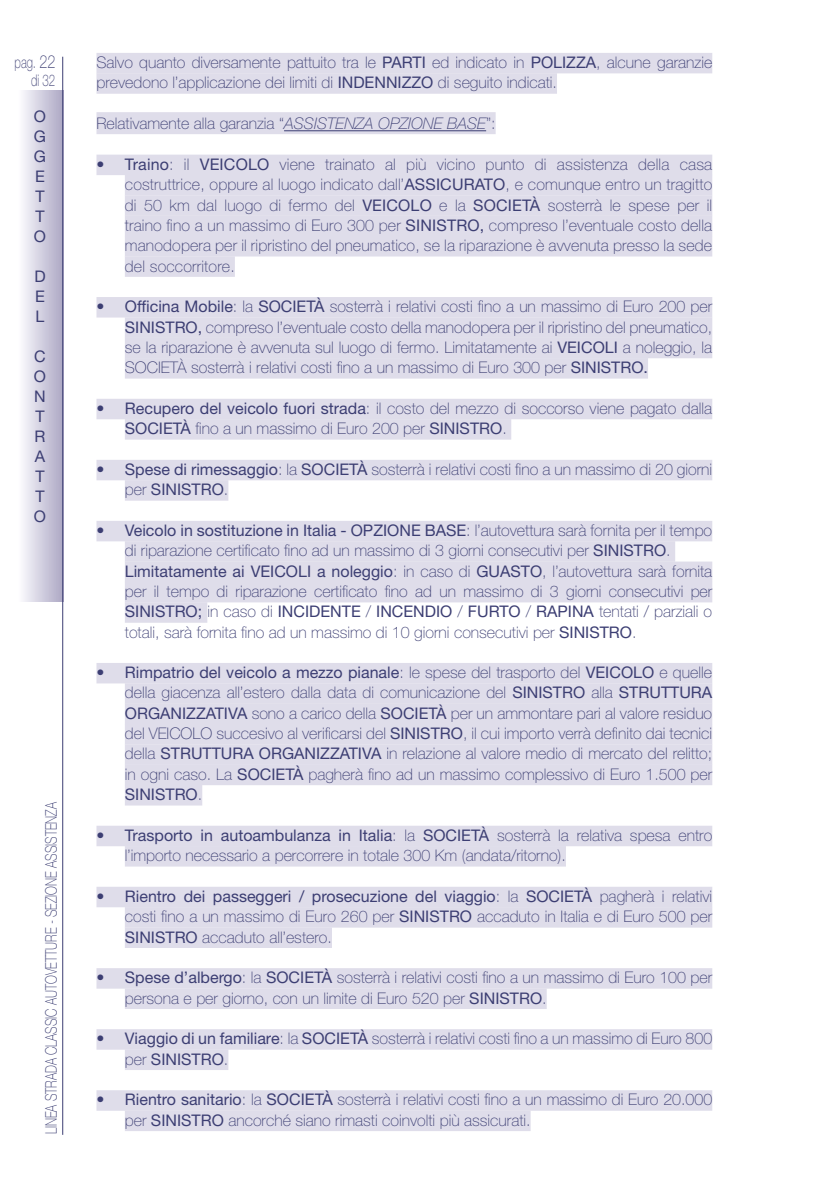
<style>
.page{position:relative;width:840px;height:1191px;background:#fff}
.page>*{position:absolute;margin:0;border:0;box-sizing:border-box;transform-origin:0 0}
.t1{font:100 16.2px/18px "Helvetica Neue LT Std";color:#3c3e73;text-align:right;scale:.71 1}
.t2{font:100 16px/20.4px "Helvetica Neue LT Std";color:#3c3e73}
.t3{font:100 16px "Helvetica Neue LT Std";color:#3c3e73;scale:.74 1}
.t4{font:16px/20px "Helvetica Neue LT Std";color:#3c3e73;text-align:justify}
.s1{font-size:18px}
.s2{font-weight:400}
.s3{font-style:italic}
</style>
<div class="page">
<div style="left:96px;top:53px;width:615px;height:20px;background:#dfddea"></div>
<div style="left:96px;top:73px;width:460px;height:21px;background:#dfddea"></div>
<div style="left:96px;top:112px;width:399px;height:22px;background:#dfddea"></div>
<hr style="left:284px;top:130px;width:202px;height:1px;background:#3c3e73">
<div style="left:96px;top:155px;width:615px;height:20px;background:#dfddea"></div>
<div style="left:125px;top:175px;width:586px;height:20px;background:#dfddea"></div>
<div style="left:125px;top:195px;width:586px;height:21px;background:#dfddea"></div>
<div style="left:125px;top:216px;width:586px;height:20px;background:#dfddea"></div>
<div style="left:125px;top:236px;width:586px;height:20px;background:#dfddea"></div>
<div style="left:125px;top:256px;width:110px;height:21px;background:#dfddea"></div>
<div style="left:96px;top:297px;width:615px;height:20px;background:#dfddea"></div>
<div style="left:125px;top:317px;width:586px;height:21px;background:#dfddea"></div>
<div style="left:125px;top:338px;width:586px;height:20px;background:#dfddea"></div>
<div style="left:125px;top:358px;width:522px;height:20px;background:#dfddea"></div>
<div style="left:96px;top:399px;width:615px;height:20px;background:#dfddea"></div>
<div style="left:125px;top:419px;width:386px;height:20px;background:#dfddea"></div>
<div style="left:96px;top:460px;width:615px;height:20px;background:#dfddea"></div>
<div style="left:125px;top:480px;width:103px;height:20px;background:#dfddea"></div>
<div style="left:96px;top:521px;width:615px;height:20px;background:#dfddea"></div>
<div style="left:125px;top:541px;width:549px;height:21px;background:#dfddea"></div>
<div style="left:125px;top:561px;width:586px;height:21px;background:#dfddea"></div>
<div style="left:125px;top:582px;width:586px;height:20px;background:#dfddea"></div>
<div style="left:125px;top:602px;width:82px;height:21px;background:#dfddea"></div>
<div style="left:96px;top:663px;width:615px;height:20px;background:#dfddea"></div>
<div style="left:125px;top:683px;width:586px;height:21px;background:#dfddea"></div>
<div style="left:125px;top:703px;width:586px;height:21px;background:#dfddea"></div>
<div style="left:125px;top:724px;width:586px;height:20px;background:#dfddea"></div>
<div style="left:125px;top:744px;width:586px;height:21px;background:#dfddea"></div>
<div style="left:125px;top:764px;width:586px;height:21px;background:#dfddea"></div>
<div style="left:125px;top:785px;width:77px;height:20px;background:#dfddea"></div>
<div style="left:96px;top:825px;width:615px;height:21px;background:#dfddea"></div>
<div style="left:125px;top:846px;width:440px;height:20px;background:#dfddea"></div>
<div style="left:96px;top:886px;width:615px;height:21px;background:#dfddea"></div>
<div style="left:125px;top:907px;width:586px;height:20px;background:#dfddea"></div>
<div style="left:125px;top:927px;width:207px;height:21px;background:#dfddea"></div>
<div style="left:96px;top:968px;width:615px;height:20px;background:#dfddea"></div>
<div style="left:125px;top:988px;width:421px;height:21px;background:#dfddea"></div>
<div style="left:96px;top:1029px;width:615px;height:20px;background:#dfddea"></div>
<div style="left:125px;top:1049px;width:103px;height:21px;background:#dfddea"></div>
<div style="left:96px;top:1090px;width:615px;height:20px;background:#dfddea"></div>
<div style="left:125px;top:1110px;width:405px;height:21px;background:#dfddea"></div>
<div style="left:17px;top:91px;width:46px;height:510px;background:linear-gradient(to right,#fff,#afaac6)"></div>
<hr style="left:62px;top:57px;width:1px;height:1077px;background:#3c3e73">
<p class="t1" style="left:15px;top:53px;width:59px">pag. <span class="s1">22 </span>di 32</p>
<p class="t2" style="left:96px;top:52px;width:617px">Salvo quanto diversamente pattuito tra le <span class="s2">PARTI</span> ed indicato in <span class="s2">POLIZZA</span>, alcune garanzie prevedono l’applicazione dei limiti di <span class="s2">INDENNIZZO</span> di seguito indicati.</p>
<p class="t2" style="left:96px;top:113px;width:400px">Relativamente alla garanzia “<span class="s3">ASSISTENZA OPZIONE BASE</span>”:</p>
<p class="t2" style="left:125px;top:154px;width:588px;text-align:justify;text-indent:-28px">• <span class="s2">Traino</span>: il <span class="s2">VEICOLO</span> viene trainato al più vicino punto di assistenza della casa costruttrice, oppure al luogo indicato dall’<span class="s2">ASSICURATO</span>, e comunque entro un tragitto di 50 km dal luogo di fermo del <span class="s2">VEICOLO</span> e la <span class="s2">SOCIETÀ</span> sosterrà le spese per il traino fino a un massimo di Euro 300 per <span class="s2">SINISTRO,</span> compreso l’eventuale costo della manodopera per il ripristino del pneumatico, se la riparazione è avvenuta presso la sede del soccorritore.</p>
<p class="t2" style="left:125px;top:296px;width:588px;text-align:justify;text-indent:-28px">• <span class="s2">Officina Mobile</span>: la <span class="s2">SOCIETÀ</span> sosterrà i relativi costi fino a un massimo di Euro 200 per <span class="s2">SINISTRO,</span> compreso l’eventuale costo della manodopera per il ripristino del pneumatico, se la riparazione è avvenuta sul luogo di fermo. Limitatamente ai <span class="s2">VEICOLI</span> a noleggio, la SOCIETÀ sosterrà i relativi costi fino a un massimo di Euro 300 per <span class="s2">SINISTRO.</span></p>
<p class="t2" style="left:125px;top:398px;width:588px;text-indent:-28px">• <span class="s2">Recupero del veicolo fuori strada</span>: il costo del mezzo di soccorso viene pagato dalla<br><span class="s2">SOCIETÀ</span> fino a un massimo di Euro 200 per <span class="s2">SINISTRO</span>.</p>
<p class="t2" style="left:125px;top:459px;width:588px;text-indent:-28px">• <span class="s2">Spese di rimessaggio</span>: la <span class="s2">SOCIETÀ</span> sosterrà i relativi costi fino a un massimo di 20 giorni per <span class="s2">SINISTRO</span>.</p>
<p class="t2" style="left:125px;top:520px;width:588px;text-indent:-28px">• <span class="s2">Veicolo in sostituzione in Italia - OPZIONE BASE</span>: l’autovettura sarà fornita per il tempo di riparazione certificato fino ad un massimo di 3 giorni consecutivi per <span class="s2">SINISTRO</span>.<br><span class="s2">Limitatamente ai VEICOLI a noleggio</span>: in caso di <span class="s2">GUASTO</span>, l’autovettura sarà fornita per il tempo di riparazione certificato fino ad un massimo di 3 giorni consecutivi per <span class="s2">SINISTRO;</span> in caso di <span class="s2">INCIDENTE</span> / <span class="s2">INCENDIO</span> / <span class="s2">FURTO</span> / <span class="s2">RAPINA</span> tentati / parziali o totali, sarà fornita fino ad un massimo di 10 giorni consecutivi per <span class="s2">SINISTRO</span>.</p>
<p class="t2" style="left:125px;top:662px;width:588px;text-align:justify;text-indent:-28px">• <span class="s2">Rimpatrio del veicolo a mezzo pianale</span>: le spese del trasporto del <span class="s2">VEICOLO</span> e quelle della giacenza all’estero dalla data di comunicazione del <span class="s2">SINISTRO</span> alla <span class="s2">STRUTTURA ORGANIZZATIVA</span> sono a carico della <span class="s2">SOCIETÀ</span> per un ammontare pari al valore residuo del VEICOLO succesivo al verificarsi del <span class="s2">SINISTRO</span>, il cui importo verrà definito dai tecnici della <span class="s2">STRUTTURA ORGANIZZATIVA</span> in relazione al valore medio di mercato del relitto; in ogni caso. La <span class="s2">SOCIETÀ</span> pagherà fino ad un massimo complessivo di Euro 1.500 per <span class="s2">SINISTRO</span>.</p>
<p class="t2" style="left:125px;top:825px;width:588px;text-indent:-28px">• <span class="s2">Trasporto in autoambulanza in Italia</span>: la <span class="s2">SOCIETÀ</span> sosterrà la relativa spesa entro l’importo necessario a percorrere in totale 300 Km (andata/ritorno).</p>
<p class="t2" style="left:125px;top:886px;width:588px;text-align:justify;text-indent:-28px">• <span class="s2">Rientro dei passeggeri / prosecuzione del viaggio</span>: la <span class="s2">SOCIETÀ</span> pagherà i relativi costi fino a un massimo di Euro 260 per <span class="s2">SINISTRO</span> accaduto in Italia e di Euro 500 per <span class="s2">SINISTRO</span> accaduto all’estero.</p>
<p class="t2" style="left:125px;top:967px;width:588px;text-indent:-28px">• <span class="s2">Spese d’albergo</span>: la <span class="s2">SOCIETÀ</span> sosterrà i relativi costi fino a un massimo di Euro 100 per persona e per giorno, con un limite di Euro 520 per <span class="s2">SINISTRO</span>.</p>
<p class="t2" style="left:125px;top:1028px;width:588px;text-indent:-28px">• <span class="s2">Viaggio di un familiare</span>: la <span class="s2">SOCIETÀ</span> sosterrà i relativi costi fino a un massimo di Euro 800 per <span class="s2">SINISTRO</span>.</p>
<p class="t2" style="left:125px;top:1089px;width:588px;text-indent:-28px">• <span class="s2">Rientro sanitario</span>: la <span class="s2">SOCIETÀ</span> sosterrà i relativi costi fino a un massimo di Euro 20.000 per <span class="s2">SINISTRO</span> ancorché siano rimasti coinvolti più assicurati.</p>
<p class="t4" style="left:34px;top:106px;width:14px">O G G E T T O</p>
<p class="t4" style="left:34px;top:266px;width:13px">D E L</p>
<p class="t4" style="left:34px;top:346px;width:14px">C O N T R A T T O</p>
<p class="t3" style="left:42px;top:1134px;width:451px;rotate:-90deg">LINEA STRADA CLASSIC AUTOVETTURE - SEZIONE ASSISTENZA</p>
</div>
